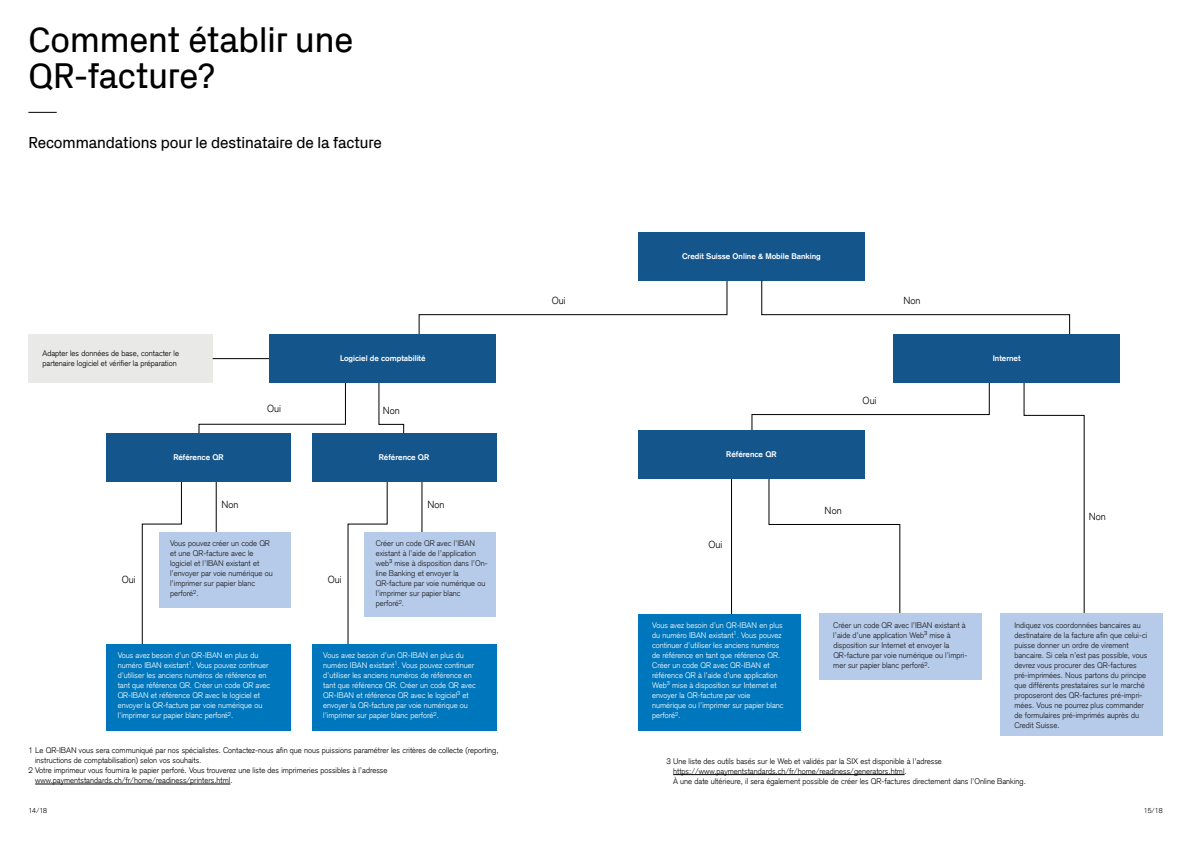
<style>
.page{position:relative;width:1191px;height:842px;background:#fff}
.page>*{position:absolute;margin:0;border:0;box-sizing:border-box;transform-origin:0 0}
.t1{font:36px/36px "Credit Suisse Headline";color:#000}
.t2{font:16px "Credit Suisse Headline";letter-spacing:-.005em;color:#000}
.t3{font:300 10px "Credit Suisse Type";color:#000}
.t4{font:300 8px/10px "Credit Suisse Type";color:#1c1c1c}
.t5{font:300 8px "Credit Suisse Type";color:#fff}
.t6{font:300 8px/10px "Credit Suisse Type";color:#000}
.t7{font:700 8px "Credit Suisse Type";color:#fff}
.t8{font:300 7px "Credit Suisse Type";color:#000}
</style>
<div class="page">
<div style="left:159px;top:532px;width:132px;height:76px;background:#b6cbe9"></div>
<hr style="left:421px;top:449px;width:1px;height:111px;background:#000">
<div style="left:364px;top:532px;width:132px;height:84px;background:#b6cbe9"></div>
<svg style="left:141px;top:481px;width:41px;height:163px"></svg>
<div style="left:106px;top:644px;width:185px;height:86px;background:#0077bc"></div>
<div style="left:312px;top:644px;width:184px;height:86px;background:#0077bc"></div>
<div style="left:819px;top:614px;width:162px;height:66px;background:#b6cbe9"></div>
<hr style="left:731px;top:454px;width:1px;height:174px;background:#000">
<div style="left:638px;top:614px;width:162px;height:116px;background:#0077bc"></div>
<hr style="left:35px;top:784px;width:195px;height:1px;background:#000">
<hr style="left:673px;top:774px;width:231px;height:1px;background:#000">
<div style="left:28px;top:335px;width:185px;height:48px;background:#e9e9e8"></div>
<svg style="left:28px;top:112px;width:29px;height:1px"></svg>
<svg style="left:418px;top:280px;width:310px;height:55px"></svg>
<div style="left:638px;top:232px;width:227px;height:48px;background:#14558c"></div>
<svg style="left:198px;top:334px;width:207px;height:310px"></svg>
<svg style="left:751px;top:280px;width:334px;height:367px"></svg>
<div style="left:269px;top:335px;width:227px;height:48px;background:#14558c"></div>
<div style="left:106px;top:433px;width:185px;height:48px;background:#14558c"></div>
<div style="left:312px;top:433px;width:184px;height:48px;background:#14558c"></div>
<div style="left:893px;top:335px;width:227px;height:48px;background:#14558c"></div>
<div style="left:638px;top:431px;width:227px;height:48px;background:#14558c"></div>
<div style="left:1000px;top:614px;width:162px;height:122px;background:#b6cbe9"></div>
<p class="t1" style="left:28px;top:19px;width:326px">Comment établir une<br>QR-facture?</p>
<p class="t2" style="left:28px;top:131px;width:355px">Recommandations pour le destinataire de la facture</p>
<p class="t6" style="left:43px;top:349px;width:138px">Adapter les données de base, contacter le</p>
<p class="t6" style="left:43px;top:359px;width:136px">partenaire logiciel et vérifier la préparation</p>
<p class="t7" style="left:340px;top:354px;width:87px">Logiciel de comptabilité</p>
<p class="t3" style="left:267px;top:403px;width:15px">Oui</p>
<p class="t3" style="left:383px;top:405px;width:19px">Non</p>
<p class="t7" style="left:173px;top:452px;width:52px">Référence QR</p>
<p class="t7" style="left:379px;top:452px;width:52px">Référence QR</p>
<p class="t3" style="left:222px;top:499px;width:19px">Non</p>
<p class="t3" style="left:427px;top:499px;width:19px">Non</p>
<p class="t7" style="left:682px;top:252px;width:140px">Credit Suisse Online &amp; Mobile Banking</p>
<p class="t3" style="left:552px;top:295px;width:15px">Oui</p>
<p class="t3" style="left:903px;top:295px;width:19px">Non</p>
<p class="t7" style="left:726px;top:450px;width:52px">Référence QR</p>
<p class="t3" style="left:862px;top:395px;width:15px">Oui</p>
<p class="t3" style="left:824px;top:505px;width:19px">Non</p>
<p class="t4" style="left:170px;top:538px;width:101px">Vous pouvez créer un code QR</p>
<p class="t4" style="left:376px;top:538px;width:101px">Créer un code QR avec l’IBAN</p>
<p class="t3" style="left:708px;top:539px;width:15px">Oui</p>
<p class="t4" style="left:170px;top:548px;width:85px">et une QR-facture avec le</p>
<p class="t4" style="left:376px;top:548px;width:102px">existant à l’aide de l’application</p>
<p class="t4" style="left:170px;top:558px;width:91px">logiciel et l’IBAN existant et</p>
<p class="t4" style="left:376px;top:558px;width:113px">web<sup>3</sup> mise à disposition dans l’On-</p>
<p class="t4" style="left:170px;top:568px;width:104px">l’envoyer par voie numérique ou</p>
<p class="t4" style="left:376px;top:568px;width:84px">line Banking et envoyer la</p>
<p class="t3" style="left:122px;top:574px;width:15px">Oui</p>
<p class="t3" style="left:328px;top:574px;width:15px">Oui</p>
<p class="t4" style="left:170px;top:578px;width:86px">l’imprimer sur papier blanc</p>
<p class="t4" style="left:376px;top:578px;width:111px">QR-facture par voie numérique ou</p>
<p class="t4" style="left:170px;top:588px;width:30px">perforé<sup>2</sup>.</p>
<p class="t4" style="left:376px;top:588px;width:86px">l’imprimer sur papier blanc perforé<sup>2</sup>.</p>
<p class="t7" style="left:992px;top:354px;width:29px">Internet</p>
<p class="t3" style="left:1089px;top:511px;width:19px">Non</p>
<p class="t5" style="left:652px;top:620px;width:132px">Vous avez besoin d’un QR-IBAN en plus</p>
<p class="t4" style="left:833px;top:620px;width:134px">Créer un code QR avec l’IBAN existant à</p>
<p class="t4" style="left:1014px;top:620px;width:128px">Indiquez vos coordonnées bancaires au</p>
<p class="t5" style="left:652px;top:630px;width:131px">du numéro IBAN existant<sup>1</sup>. Vous pouvez</p>
<p class="t4" style="left:833px;top:630px;width:119px">l’aide d’une application Web<sup>3</sup> mise à</p>
<p class="t4" style="left:1014px;top:630px;width:134px">destinataire de la facture afin que celui-ci</p>
<p class="t5" style="left:652px;top:640px;width:129px">continuer d’utiliser les anciens numéros</p>
<p class="t4" style="left:833px;top:640px;width:118px">disposition sur Internet et envoyer la</p>
<p class="t4" style="left:1014px;top:640px;width:116px">puisse donner un ordre de virement</p>
<p class="t5" style="left:118px;top:650px;width:142px">Vous avez besoin d’un QR-IBAN en plus du</p>
<p class="t5" style="left:323px;top:650px;width:142px">Vous avez besoin d’un QR-IBAN en plus du</p>
<p class="t5" style="left:652px;top:650px;width:129px">de référence en tant que référence QR.</p>
<p class="t4" style="left:833px;top:650px;width:135px">QR-facture par voie numérique ou l’impri-</p>
<p class="t4" style="left:1014px;top:650px;width:134px">bancaire. Si cela n’est pas possible, vous</p>
<p class="t5" style="left:118px;top:660px;width:152px">numéro IBAN existant<sup>1</sup>. Vous pouvez continuer</p>
<p class="t5" style="left:323px;top:660px;width:152px">numéro IBAN existant<sup>1</sup>. Vous pouvez continuer</p>
<p class="t5" style="left:652px;top:660px;width:119px">Créer un code QR avec QR-IBAN et</p>
<p class="t4" style="left:833px;top:660px;width:98px">mer sur papier blanc perforé<sup>2</sup>.</p>
<p class="t4" style="left:1014px;top:660px;width:124px">devrez vous procurer des QR-factures</p>
<p class="t5" style="left:118px;top:670px;width:150px">d’utiliser les anciens numéros de référence en</p>
<p class="t5" style="left:323px;top:670px;width:150px">d’utiliser les anciens numéros de référence en</p>
<p class="t5" style="left:652px;top:670px;width:127px">référence QR à l’aide d’une application</p>
<p class="t4" style="left:1014px;top:670px;width:133px">pré-imprimées. Nous partons du principe</p>
<p class="t5" style="left:118px;top:680px;width:154px">tant que référence QR. Créer un code QR avec</p>
<p class="t5" style="left:323px;top:680px;width:154px">tant que référence QR. Créer un code QR avec</p>
<p class="t5" style="left:652px;top:680px;width:126px">Web<sup>3</sup> mise à disposition sur Internet et</p>
<p class="t4" style="left:1014px;top:680px;width:132px">que différents prestataires sur le marché</p>
<p class="t5" style="left:118px;top:690px;width:144px">QR-IBAN et référence QR avec le logiciel et</p>
<p class="t5" style="left:323px;top:690px;width:147px">QR-IBAN et référence QR avec le logiciel<sup>3</sup> et</p>
<p class="t5" style="left:652px;top:690px;width:100px">envoyer la QR-facture par voie</p>
<p class="t4" style="left:1014px;top:690px;width:129px">proposeront des QR-factures pré-impri-</p>
<p class="t5" style="left:118px;top:700px;width:146px">envoyer la QR-facture par voie numérique ou</p>
<p class="t5" style="left:323px;top:700px;width:146px">envoyer la QR-facture par voie numérique ou</p>
<p class="t5" style="left:652px;top:700px;width:133px">numérique ou l’imprimer sur papier blanc</p>
<p class="t4" style="left:1014px;top:700px;width:131px">mées. Vous ne pourrez plus commander</p>
<p class="t5" style="left:118px;top:710px;width:117px">l’imprimer sur papier blanc perforé<sup>2</sup>.</p>
<p class="t5" style="left:323px;top:710px;width:117px">l’imprimer sur papier blanc perforé<sup>2</sup>.</p>
<p class="t5" style="left:652px;top:710px;width:30px">perforé<sup>2</sup>.</p>
<p class="t4" style="left:1014px;top:710px;width:126px">de formulaires pré-imprimés auprès du</p>
<p class="t4" style="left:1014px;top:720px;width:47px">Credit Suisse.</p>
<p class="t6" style="left:35px;top:746px;width:465px;text-indent:-7px">1 Le QR-IBAN vous sera communiqué par nos spécialistes. Contactez-nous afin que nous puissions paramétrer les critères de collecte (reporting, instructions de comptabilisation) selon vos souhaits.</p>
<p class="t6" style="left:666px;top:756px;width:277px">3 Une liste des outils basés sur le Web et validés par la SIX est disponible à l’adresse</p>
<p class="t6" style="left:28px;top:766px;width:361px">2 Votre imprimeur vous fournira le papier perforé. Vous trouverez une liste des imprimeries possibles à l’adresse</p>
<p class="t6" style="left:673px;top:766px;width:235px">https://www.paymentstandards.ch/fr/home/readiness/generators.html.</p>
<p class="t6" style="left:35px;top:776px;width:199px">www.paymentstandards.ch/fr/home/readiness/printers.html.</p>
<p class="t6" style="left:673px;top:776px;width:354px">À une date ultérieure, il sera également possible de créer les QR-factures directement dans l’Online Banking.</p>
<p class="t8" style="left:28px;top:806px;width:20px">14/18</p>
<p class="t8" style="left:1143px;top:806px;width:20px">15/18</p>
</div>
